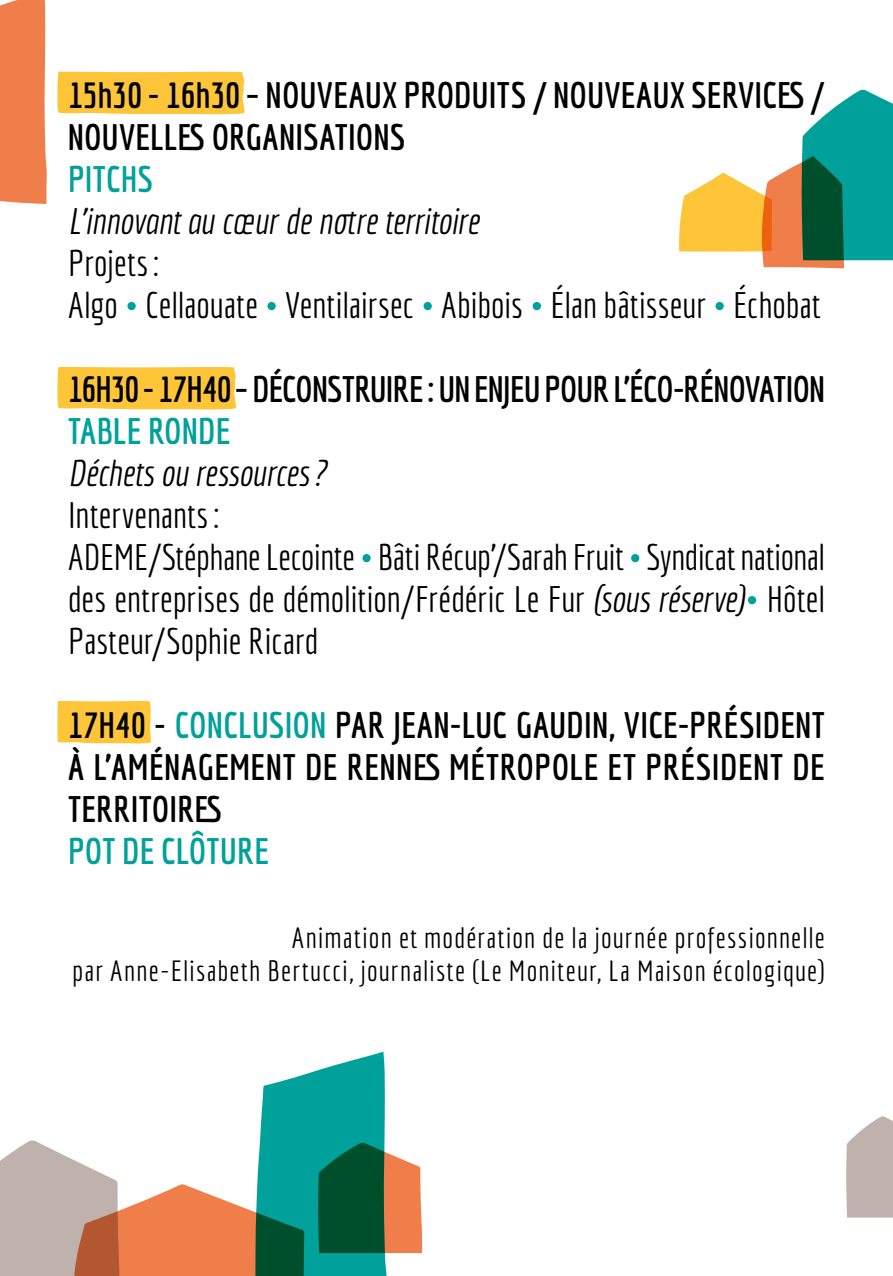
<style>
.page{position:relative;width:893px;height:1276px;background:#fff}
.page>*{position:absolute;margin:0;border:0;box-sizing:border-box;transform-origin:0 0}
.t1{font:36px/42px "Economica";color:#000}
.t2{font:700 36px/42px "Economica";letter-spacing:.005em;color:#000}
.t3{font:italic 36px "Economica";letter-spacing:-.005em;color:#000}
.t4{font:700 36px "Economica";letter-spacing:-.015em;color:#000}
.t5{font:700 36px "Economica";letter-spacing:.005em;color:#00a19a}
.t6{font:28.5px/33px "Economica";letter-spacing:.04em;color:#000;text-align:right}
.s1{font-size:60px;color:#00a19a}
.s2{font-style:italic}
.s3{color:#00a19a}
</style>
<div class="page">
<div style="left:0;top:0;width:47px;height:204px;background:#ef7e4a"></div>
<svg style="left:679px;top:89px;width:214px;height:179px"></svg>
<svg style="left:0;top:1051px;width:422px;height:225px"></svg>
<svg style="left:846px;top:1116px;width:47px;height:101px;background:#c6b9b5"></svg>
<svg style="left:57px;top:71px;width:188px;height:44px;background:#fdc843"></svg>
<svg style="left:57px;top:366px;width:179px;height:44px;background:#fdc842"></svg>
<svg style="left:57px;top:701px;width:94px;height:43px;background:#fdc73e"></svg>
<p class="t2" style="left:68px;top:74px;width:758px">15h30 - 16h30 – NOUVEAUX PRODUITS / NOUVEAUX SERVICES /<br>NOUVELLES ORGANISATIONS</p>
<p class="t5" style="left:68px;top:158px;width:87px">PITCHS</p>
<p class="t3" style="left:68px;top:201px;width:413px">L’innovant au cœur de notre territoire</p>
<p class="t1" style="left:68px;top:242px;width:754px">Projets:<br>Algo <span class="s1">•</span> Cellaouate <span class="s1">•</span> Ventilairsec <span class="s1">•</span> Abibois <span class="s1">•</span> Élan bâtisseur <span class="s1">•</span> Échobat</p>
<p class="t4" style="left:68px;top:368px;width:758px">16H30 - 17H40 – DÉCONSTRUIRE : UN ENJEU POUR L’ÉCO-RÉNOVATION</p>
<p class="t5" style="left:68px;top:410px;width:164px">TABLE RONDE</p>
<p class="t3" style="left:68px;top:453px;width:260px">Déchets ou ressources?</p>
<p class="t1" style="left:68px;top:494px;width:758px">Intervenants:<br>ADEME/Stéphane Lecointe <span class="s1">•</span> Bâti Récup’/Sarah Fruit <span class="s1">•</span> Syndicat national des entreprises de démolition/Frédéric Le Fur <span class="s2">(sous réserve)</span><span class="s1">•</span> Hôtel Pasteur/Sophie Ricard</p>
<p class="t2" style="left:68px;top:704px;width:758px;text-align:justify">17H40 - <span class="s3">CONCLUSION</span> PAR JEAN-LUC GAUDIN, VICE-PRÉSIDENT À L’AMÉNAGEMENT DE RENNES MÉTROPOLE ET PRÉSIDENT DE TERRITOIRES</p>
<p class="t5" style="left:68px;top:830px;width:202px">POT DE CLÔTURE</p>
<p class="t6" style="left:73px;top:921px;width:754px">Animation et modération de la journée professionnelle<br>par Anne-Elisabeth Bertucci, journaliste (Le Moniteur, La Maison écologique)</p>
</div>
